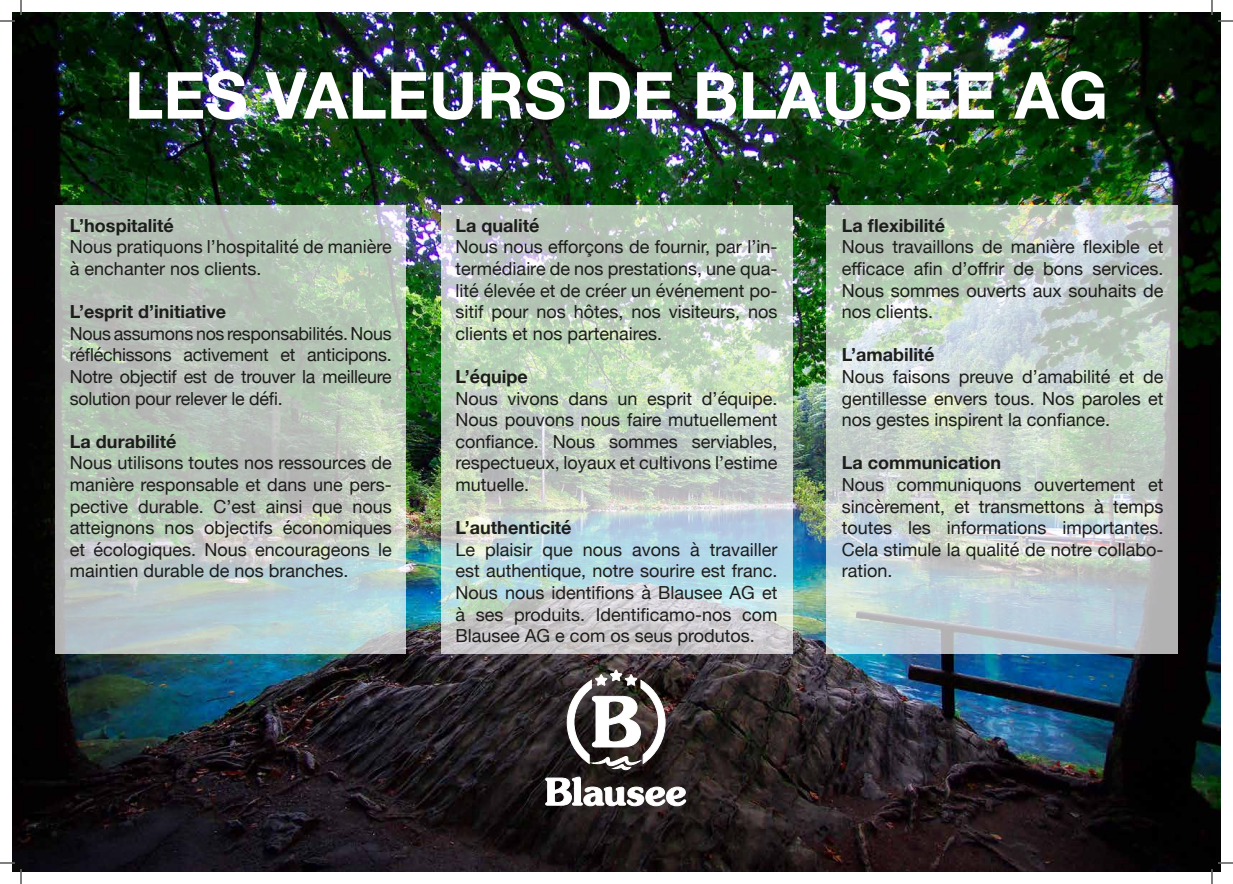
<style>
.page{position:relative;width:1233px;height:884px;background:#fff}
.page>*{position:absolute;margin:0;border:0;box-sizing:border-box;transform-origin:0 0}
.t1{font:700 65px "Helvetica Neue";color:#fff}
.t2{font:18px/21.6px "Helvetica Neue";color:#1d1d1b;text-align:justify}
.t3{font:700 18px "Helvetica Neue";color:#1d1d1b}
</style>
<div class="page">
<img style="left:12px;top:12px;width:1208px;height:859px">
<svg style="left:545px;top:670px;width:141px;height:136px"></svg>
<svg style="left:826px;top:205px;width:351px;height:449px;background:#c6d3ce"></svg>
<svg style="left:55px;top:205px;width:351px;height:449px;background:#b9c5bd"></svg>
<svg style="left:441px;top:205px;width:351px;height:449px;background:#c3d2c9"></svg>
<svg style="left:1218px;top:20px;width:15px;height:2px"></svg>
<svg style="left:1218px;top:862px;width:15px;height:2px"></svg>
<svg style="left:0;top:0;width:22px;height:22px"></svg>
<svg style="left:0;top:862px;width:22px;height:22px"></svg>
<svg style="left:1211px;top:0;width:1px;height:15px"></svg>
<svg style="left:1211px;top:869px;width:1px;height:15px"></svg>
<h1 class="t1" style="left:125px;top:44px;width:985px">LES VALEURS DE BLAUSEE AG</h1>
<p class="t3" style="left:70px;top:211px;width:105px">L’hospitalité</p>
<p class="t2" style="left:70px;top:237px;width:323px">Nous pratiquons l’hospitalité de manière à enchanter nos clients.</p>
<p class="t3" style="left:70px;top:298px;width:158px">L’esprit d’initiative</p>
<p class="t2" style="left:70px;top:324px;width:323px">Nous assumons nos responsabilités. Nous réfléchissons activement et anticipons.<br>Notre objectif est de trouver la meilleure solution pour relever le défi.</p>
<p class="t3" style="left:70px;top:427px;width:108px">La durabilité</p>
<p class="t2" style="left:70px;top:453px;width:323px">Nous utilisons toutes nos ressources de manière responsable et dans une pers&shy;pective durable. C’est ainsi que nous atteignons nos objectifs économiques et écologiques. Nous encourageons le maintien durable de nos branches.</p>
<p class="t3" style="left:455px;top:211px;width:85px">La qualité</p>
<p class="t2" style="left:455px;top:237px;width:323px">Nous nous efforçons de fournir, par l’in&shy;termédiaire de nos prestations, une qua&shy;lité élevée et de créer un événement po&shy;sitif pour nos hôtes, nos visiteurs, nos clients et nos partenaires.</p>
<p class="t3" style="left:455px;top:362px;width:74px">L’équipe</p>
<p class="t2" style="left:455px;top:388px;width:323px">Nous vivons dans un esprit d’équipe.<br>Nous pouvons nous faire mutuellement confiance. Nous sommes serviables, respectueux, loyaux et cultivons l’estime mutuelle.</p>
<p class="t3" style="left:455px;top:514px;width:117px">L’authenticité</p>
<p class="t2" style="left:455px;top:540px;width:323px">Le plaisir que nous avons à travailler est authentique, notre sourire est franc.<br>Nous nous identifions à Blausee AG et à ses produits. Identificamo-nos com Blausee AG e com os seus produtos.</p>
<p class="t3" style="left:841px;top:211px;width:105px">La flexibilité</p>
<p class="t2" style="left:841px;top:237px;width:323px">Nous travaillons de manière flexible et efficace afin d’offrir de bons services.<br>Nous sommes ouverts aux souhaits de nos clients.</p>
<p class="t3" style="left:841px;top:341px;width:94px">L’amabilité</p>
<p class="t2" style="left:841px;top:367px;width:323px">Nous faisons preuve d’amabilité et de gentillesse envers tous. Nos paroles et nos gestes inspirent la confiance.</p>
<p class="t3" style="left:841px;top:449px;width:161px">La communication</p>
<p class="t2" style="left:841px;top:475px;width:323px">Nous communiquons ouvertement et sincèrement, et transmettons à temps toutes les informations importantes.<br>Cela stimule la qualité de notre collabo&shy;ration.</p>
</div>
